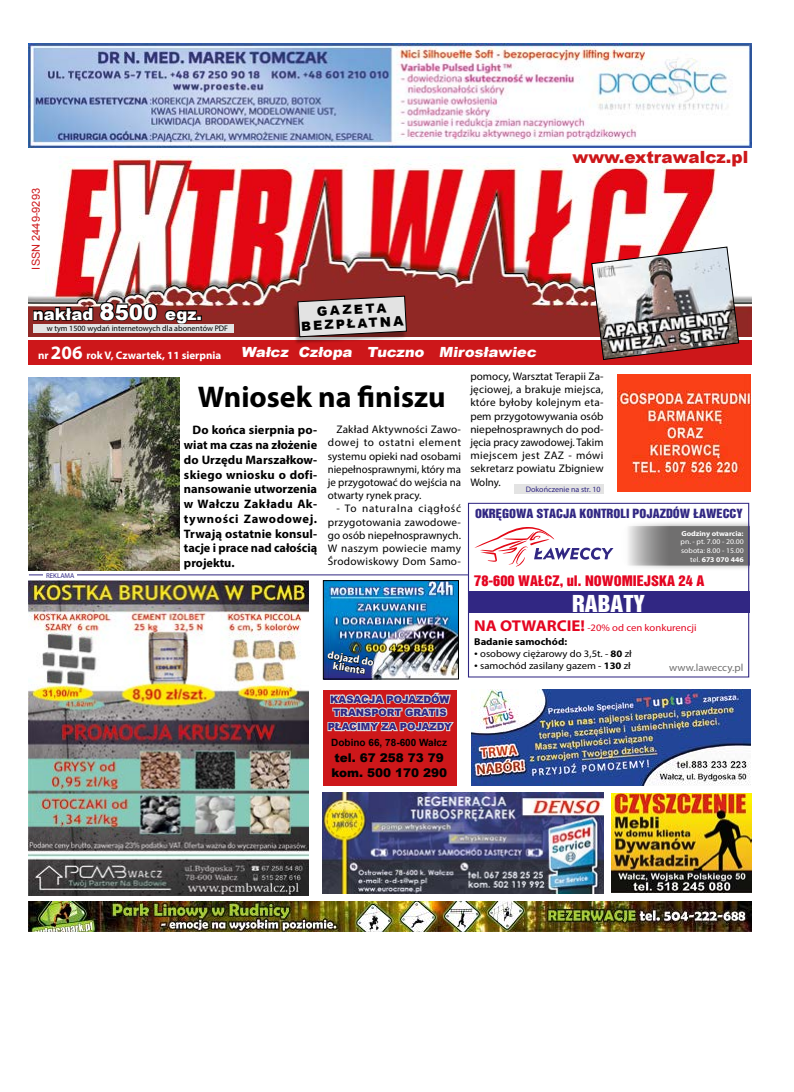
<style>
.page{position:relative;width:794px;height:1092px;background:#fff}
.page>*{position:absolute;margin:0;border:0;box-sizing:border-box;transform-origin:0 0}
.t1{font:700 30px "Myriad Pro";color:#000}
.t2{font:21.4px "Switzerland Inserat";color:#fff;scale:1.07 1}
.t3{font:900 16.8px "Arial";color:#cd171a}
.t4{font:900 16.5px "Arial";color:#fff}
.t5{font:900 14px "Arial";color:#fff;scale:1.05 1}
.t6{font:13.3px "Switzerland Inserat";color:#e40521;scale:1.07 1}
.t7{font:900 12.7px/14.1px "Arial";color:#000;text-align:center}
.t8{font:700 12.3px/14.8px "Myriad Pro";color:#000;text-align:justify}
.t9{font:900 12px/15.1px "Arial";color:#000}
.t10{font:11.6px "Switzerland Inserat";color:#312783;scale:1.07 1}
.t11{font:11px/13.2px "Myriad Pro";letter-spacing:.01em;color:#000;text-align:justify}
.t12{font:700 11px "Myriad Pro";color:#fff}
.t13{font:11px "Arial";color:#cd171a}
.t14{font:700 10.5px/9.5px "Myriad Pro";color:#fff;text-align:center}
.t15{font:10.3px "Myriad Pro";color:#706f6f;scale:1.07 1}
.t16{font:900 10px/13px "Arial";color:#312783}
.t17{font:700 10px "Arial";color:#000}
.t18{font:9.9px "Myriad Pro";color:#000;scale:1.07 1}
.t19{font:9.9px/14.2px "Myriad Pro";color:#e40521;scale:1.07 1}
.t20{font:8px "Myriad Pro";color:#000}
.t21{font:8px "Myriad Pro";color:#312783}
.t22{font:7.2px/8.7px "Myriad Pro";color:#fff;text-align:right;scale:1.07 1}
.t23{font:700 7.2px "Myriad Pro";color:#fff;scale:1.07 1}
.t24{font:7px "Myriad Pro";color:#312783}
.s1{font-size:22.9px}
.s2{font-size:21.3px}
.s3{font-size:19px}
.s4{font-size:13.4px}
.s5{font-weight:700}
.s6{font-weight:700;font-size:15.7px}
.s7{font-weight:700;color:#000}
.s8{font-family:"Times New Roman"}
</style>
<div class="page">
<img style="left:28px;top:44px;width:723px;height:103px">
<img style="left:29px;top:156px;width:722px;height:180px">
<div style="left:29px;top:339px;width:723px;height:25px;background:#cd171a"></div>
<div style="left:32px;top:177px;width:12px;height:112px;background:#fff"></div>
<div style="left:292px;top:298px;width:114px;height:46px;background:#000;opacity:.3"></div>
<svg style="left:297px;top:295px;width:110px;height:42px;background:#c5b6b6"></svg>
<div style="left:323px;top:689px;width:133px;height:96px;background:#cd171a"></div>
<div style="left:323px;top:766px;width:134px;height:15px;background:#cd171a"></div>
<svg style="left:327px;top:692px;width:127px;height:40px"></svg>
<img style="left:611px;top:793px;width:140px;height:99px">
<img style="left:472px;top:689px;width:279px;height:97px">
<hr style="left:29px;top:574px;width:439px;height:1px;background:#312783">
<div style="left:43px;top:571px;width:34px;height:7px;background:#fff"></div>
<img style="left:28px;top:901px;width:724px;height:30px">
<div style="left:33px;top:324px;width:201px;height:9px;background:#e3e3e3"></div>
<svg style="left:32px;top:301px;width:170px;height:24px;background:#693634"></svg>
<img style="left:323px;top:792px;width:280px;height:101px">
<img style="left:28px;top:580px;width:280px;height:315px">
<div style="left:514px;top:484px;width:89px;height:9px;background:#e3e3e3"></div>
<img style="left:617px;top:374px;width:134px;height:118px">
<img style="left:325px;top:582px;width:132px;height:95px">
<div style="left:323px;top:580px;width:136px;height:99px;border:1px solid #000"></div>
<svg style="left:328px;top:650px;width:47px;height:30px"></svg>
<div style="left:468px;top:591px;width:281px;height:22px;background:#312783"></div>
<div style="left:614px;top:520px;width:135px;height:51px;background:#000;opacity:.35"></div>
<svg style="left:621px;top:526px;width:126px;height:39px;background:#898888"></svg>
<svg style="left:474px;top:527px;width:139px;height:39px"></svg>
<div style="left:468px;top:503px;width:281px;height:174px;border:1px solid #312783"></div>
<img style="left:28px;top:377px;width:152px;height:194px">
<svg style="left:590px;top:246px;width:150px;height:114px"></svg>
<p class="t13" style="left:29px;top:269px;width:83px;rotate:-90deg">ISSN 2449-9293</p>
<h3 class="t4" style="left:33px;top:302px;width:171px">nakład <span class="s1">8</span><span class="s2">500</span> egz.</h3>
<p class="t12" style="left:38px;top:348px;width:185px">nr <span class="s3">206</span> rok V, Czwartek, 11 sierpnia</p>
<p class="t20" style="left:47px;top:324px;width:183px">w tym 1500 wydań internetowych dla abonentów PDF</p>
<p class="t7" style="left:300px;top:305px;width:104px;rotate:-3deg">GAZETA<br>BEZPŁAT<span class="s4">NA</span></p>
<p class="t5" style="left:241px;top:342px;width:285px">Wałcz Człopa Tuczno Mirosławiec</p>
<h3 class="t3" style="left:572px;top:145px;width:177px">www.extrawalcz.pl</h3>
<p class="t24" style="left:46px;top:571px;width:30px">REKLAMA</p>
<h1 class="t1" style="left:198px;top:377px;width:249px">Wniosek na finiszu</h1>
<p class="t8" style="left:184px;top:422px;width:135px;text-indent:9px">Do końca sierpnia po&shy;wiat ma czas na złożenie do Urzędu Marszałkow&shy;skiego wniosku o dofi&shy;nansowanie utworzenia w Wałczu Zakładu Ak&shy;tywności Zawodowej.<br>Trwają ostatnie konsul&shy;tacje i prace nad całością projektu.</p>
<p class="t11" style="left:328px;top:423px;width:135px;text-indent:9px">Zakład Aktywności Zawo&shy;dowej to ostatni element systemu opieki nad osobami niepełnosprawnymi, który ma je przygotować do wejścia na otwarty rynek pracy.</p>
<p class="t11" style="left:328px;top:502px;width:135px;text-indent:9px">- To naturalna ciągłość przygotowania zawodowe&shy;go osób niepełnosprawnych.<br>W naszym powiecie mamy Środowiskowy Dom Samo-</p>
<p class="t14" style="left:328px;top:649px;width:48px;rotate:9deg">dojazd do klienta</p>
<p class="t16" style="left:330px;top:692px;width:121px">KASACJA POJAZDÓW<br>TRANSPORT GRATIS</p>
<p class="t16" style="left:328px;top:719px;width:126px">PŁACIMY ZA POJAZDY</p>
<p class="t17" style="left:331px;top:735px;width:117px">Dobino 66, 78-600 Wałcz</p>
<p class="t9" style="left:331px;top:749px;width:117px">tel. 67 258 73 79 kom. 500 170 290</p>
<p class="t11" style="left:470px;top:369px;width:135px">pomocy, Warsztat Terapii Za&shy;jęciowej, a brakuje miejsca, które byłoby kolejnym eta&shy;pem przygotowywania osób niepełnosprawnych do pod&shy;jęcia pracy zawodowej. Takim miejscem jest ZAZ - mówi sekretarz powiatu Zbigniew Wolny.</p>
<p class="t21" style="left:526px;top:484px;width:76px">Dokończenie na str. 10</p>
<p class="t10" style="left:475px;top:506px;width:252px">OKRĘGOWA STACJA KONTROLI POJAZDÓW ŁAWECCY</p>
<p class="t23" style="left:681px;top:528px;width:60px">Godziny otwarcia:</p>
<p class="t22" style="left:680px;top:537px;width:60px">pn. - pt. 7.00 - 20.00 sobota: 8.00 - 15.00 tel. <span class="s5">673 070 446</span></p>
<p class="t6" style="left:474px;top:572px;width:217px">78-600 WAŁCZ, ul. NOWOMIEJSKA 24 A</p>
<h2 class="t2" style="left:572px;top:589px;width:70px">RABATY</h2>
<p class="t19" style="left:474px;top:620px;width:209px"><span class="s6">NA OTWARCIE!</span> -20% od cen konkurencji<br><span class="s7">Badanie samochód:</span></p>
<p class="t18" style="left:474px;top:647px;width:149px"><span class="s8">•</span> osobowy ciężarowy do 3,5t. - <span class="s5">80</span> zł</p>
<p class="t18" style="left:474px;top:659px;width:148px"><span class="s8">•</span> samochód zasilany gazem - <span class="s5">130</span> zł</p>
<p class="t15" style="left:669px;top:661px;width:71px">www.laweccy.pl</p>
</div>
